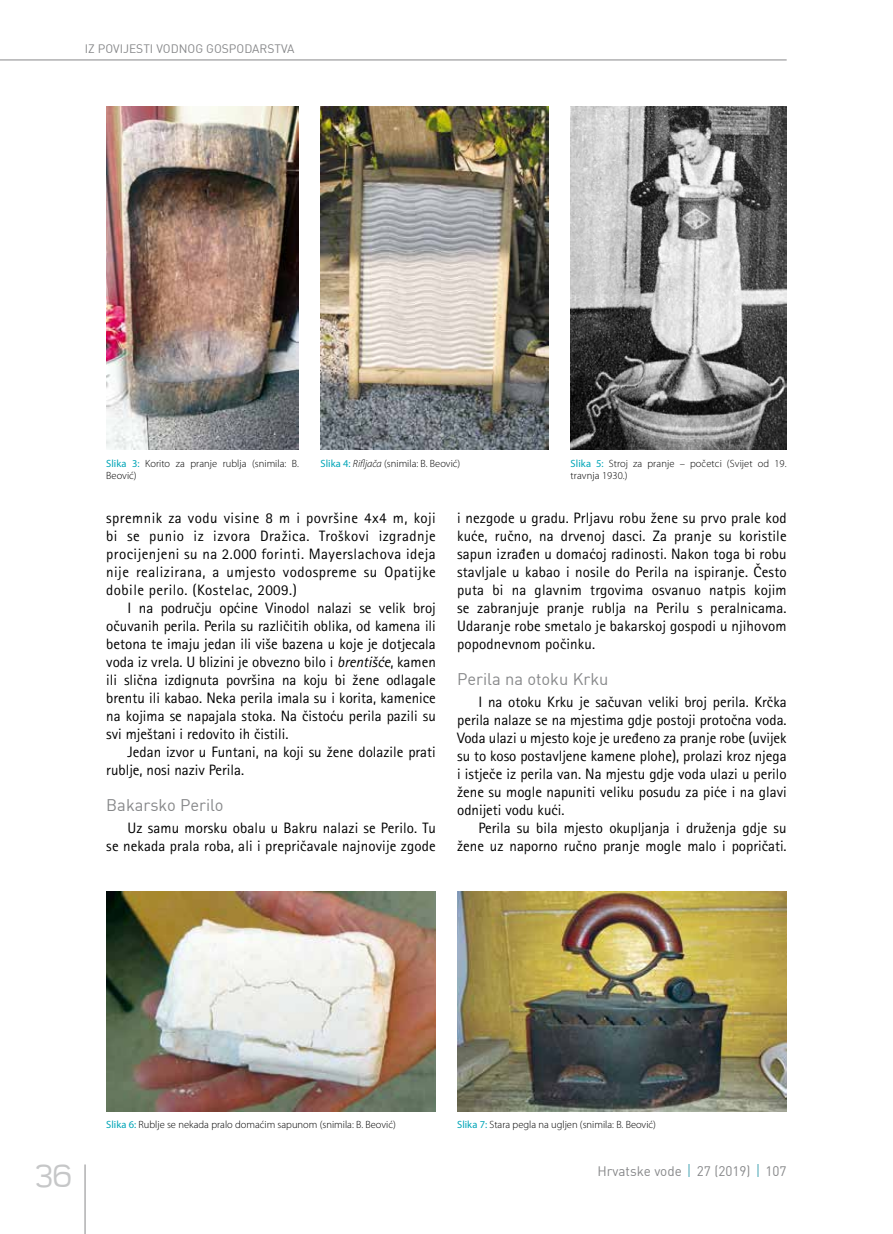
<style>
.page{position:relative;width:893px;height:1234px;background:#fff}
.page>*{position:absolute;margin:0;border:0;box-sizing:border-box;transform-origin:0 0}
.t1{font:300 36px "Teen";color:#c6c7c8}
.t2{font:16.5px "DIN";color:#87888a}
.t3{font:15px/18px "Rotis Sans Serifklemy";color:#000;text-align:justify}
.t4{font:13.5px "DIN";color:#87888a}
.t5{font:12px "DIN";color:#87888a}
.t6{font:300 10.5px/12px "Myriad Pro";color:#000}
.s1{font-weight:400;color:#00a5b7}
.s2{font-style:italic}
</style>
<div class="page">
<hr style="left:85px;top:1164px;width:1px;height:69px;background:#87888a">
<hr style="left:0;top:60px;width:787px;height:1px;background:#87888a">
<svg style="left:689px;top:1164px;width:1px;height:12px"></svg>
<svg style="left:757px;top:1164px;width:2px;height:12px"></svg>
<img style="left:106px;top:106px;width:193px;height:343px">
<img style="left:321px;top:106px;width:228px;height:343px">
<img style="left:570px;top:106px;width:217px;height:343px">
<img style="left:106px;top:891px;width:330px;height:220px">
<img style="left:457px;top:891px;width:330px;height:220px">
<p class="t5" style="left:85px;top:41px;width:211px">IZ POVIJESTI VODNOG GOSPODARSTVA</p>
<p class="t6" style="left:106px;top:457px;width:194px"><span class="s1">Slika 3:</span> Korito za pranje rublja (snimila: B.<br>Beović)</p>
<p class="t6" style="left:321px;top:457px;width:141px"><span class="s1">Slika 4:</span> <span class="s2">Rifljača</span> (snimila: B. Beović)</p>
<p class="t6" style="left:570px;top:457px;width:218px"><span class="s1">Slika 5:</span> Stroj za pranje – početci (Svijet od 19. travnja 1930.)</p>
<p class="t3" style="left:106px;top:508px;width:331px">spremnik za vodu visine 8 m i površine 4x4 m, koji bi se punio iz izvora Dražica. Troškovi izgradnje procijenjeni su na 2.000 forinti. Mayerslachova ideja nije realizirana, a umjesto vodospreme su Opatijke dobile perilo. (Kostelac, 2009.)</p>
<p class="t3" style="left:106px;top:598px;width:331px;text-indent:21px">I na području općine Vinodol nalazi se velik broj očuvanih perila. Perila su različitih oblika, od kamena ili betona te imaju jedan ili više bazena u koje je dotjecala voda iz vrela. U blizini je obvezno bilo i <span class="s2">brentišće</span>, kamen ili slična izdignuta površina na koju bi žene odlagale brentu ili kabao. Neka perila imala su i korita, kamenice na kojima se napajala stoka. Na čistoću perila pazili su svi mještani i redovito ih čistili.</p>
<p class="t3" style="left:106px;top:742px;width:331px;text-indent:21px">Jedan izvor u Funtani, na koji su žene dolazile prati rublje, nosi naziv Perila.</p>
<p class="t2" style="left:106px;top:794px;width:119px">Bakarsko Perilo</p>
<p class="t3" style="left:106px;top:819px;width:331px;text-align:right">Uz samu morsku obalu u Bakru nalazi se Perilo. Tu<br>se nekada prala roba, ali i prepričavale najnovije zgode</p>
<p class="t3" style="left:457px;top:508px;width:331px">i nezgode u gradu. Prljavu robu žene su prvo prale kod kuće, ručno, na drvenoj dasci. Za pranje su koristile sapun izrađen u domaćoj radinosti. Nakon toga bi robu stavljale u kabao i nosile do Perila na ispiranje. Često puta bi na glavnim trgovima osvanuo natpis kojim se zabranjuje pranje rublja na Perilu s peralnicama.<br>Udaranje robe smetalo je bakarskoj gospodi u njihovom popodnevnom počinku.</p>
<p class="t2" style="left:457px;top:668px;width:153px">Perila na otoku Krku</p>
<p class="t3" style="left:457px;top:693px;width:331px;text-indent:21px">I na otoku Krku je sačuvan veliki broj perila. Krčka perila nalaze se na mjestima gdje postoji protočna voda.<br>Voda ulazi u mjesto koje je uređeno za pranje robe (uvijek su to koso postavljene kamene plohe), prolazi kroz njega i istječe iz perila van. Na mjestu gdje voda ulazi u perilo žene su mogle napuniti veliku posudu za piće i na glavi odnijeti vodu kući.</p>
<p class="t3" style="left:457px;top:819px;width:331px;text-align:right">Perila su bila mjesto okupljanja i druženja gdje su žene uz naporno ručno pranje mogle malo i popričati.</p>
<p class="t6" style="left:106px;top:1117px;width:291px"><span class="s1">Slika 6:</span> Rublje se nekada pralo domaćim sapunom (snimila: B. Beović)</p>
<p class="t6" style="left:457px;top:1117px;width:200px"><span class="s1">Slika 7:</span> Stara pegla na ugljen (snimila: B. Beović)</p>
<h1 class="t1" style="left:35px;top:1156px;width:38px">36</h1>
<p class="t4" style="left:597px;top:1161px;width:191px">Hrvatske vode 27 (2019) 107</p>
</div>
